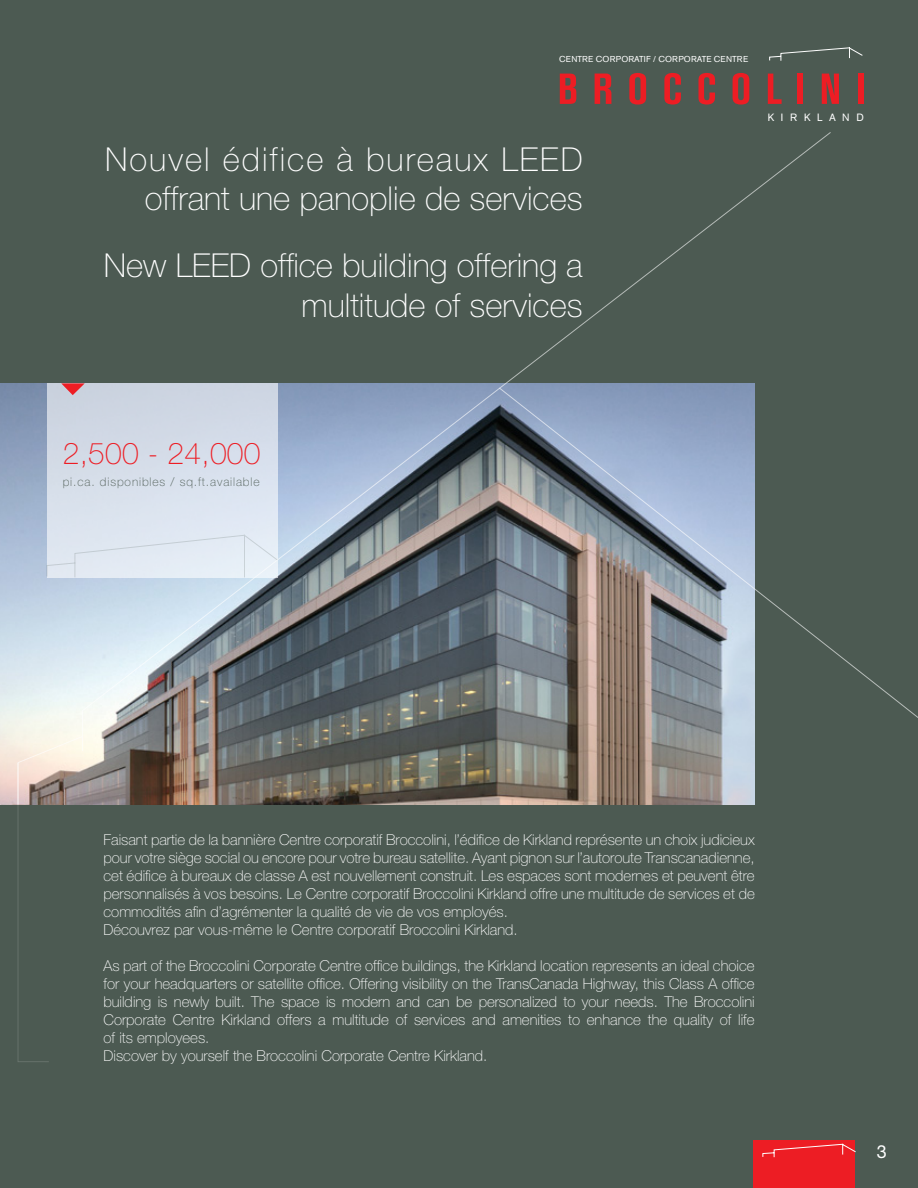
<style>
.page{position:relative;width:918px;height:1188px;background:#4c5a52}
.page>*{position:absolute;margin:0;border:0;box-sizing:border-box;transform-origin:0 0}
.t1{font:100 33px/39.6px "Helvetica Neue";color:#fff;text-align:right}
.t2{font:100 30px "Helvetica Neue";letter-spacing:.01em;color:#ed1d24}
.t3{font:18px "Helvetica Neue";color:#fff}
.t4{font:100 15px/18px "Helvetica Neue";color:#fff}
.t5{font:100 12px "Helvetica Neue";letter-spacing:.075em;color:#4c5a52}
.t6{font:10.5px "Akzidenz Grotesk BE";letter-spacing:.63em;color:#fff}
.t7{font:8.55px "Akzidenz Grotesk BE";letter-spacing:.025em;color:#fff}
</style>
<div class="page">
<img style="left:0;top:383px;width:755px;height:422px">
<svg style="left:560px;top:74px;width:16px;height:30px"></svg>
<svg style="left:595px;top:74px;width:16px;height:30px"></svg>
<svg style="left:629px;top:73px;width:17px;height:32px"></svg>
<svg style="left:664px;top:73px;width:17px;height:32px"></svg>
<svg style="left:698px;top:73px;width:17px;height:32px"></svg>
<svg style="left:733px;top:73px;width:16px;height:32px"></svg>
<svg style="left:768px;top:74px;width:14px;height:30px"></svg>
<div style="left:797px;top:74px;width:6px;height:30px;background:#ed1d24"></div>
<svg style="left:822px;top:74px;width:17px;height:30px"></svg>
<div style="left:858px;top:74px;width:5px;height:30px;background:#ed1d24"></div>
<svg style="left:769px;top:47px;width:94px;height:14px"></svg>
<svg style="left:499px;top:648px;width:419px;height:77px"></svg>
<div style="left:47px;top:383px;width:230px;height:194px;background:#d3dbe6"></div>
<svg style="left:82px;top:132px;width:749px;height:579px"></svg>
<hr style="left:82px;top:710px;width:1px;height:41px;background:#fff">
<svg style="left:17px;top:736px;width:66px;height:326px"></svg>
<hr style="left:17px;top:763px;width:2px;height:42px;background:#fff">
<svg style="left:61px;top:383px;width:24px;height:12px"></svg>
<div style="left:47px;top:534px;width:231px;height:44px;background:#e3eaf4"></div>
<div style="left:753px;top:1141px;width:102px;height:47px;background:#ed1d24"></div>
<svg style="left:762px;top:1143px;width:94px;height:15px"></svg>
<p class="t7" style="left:559px;top:54px;width:190px">CENTRE CORPORATIF / CORPORATE CENTRE</p>
<h1 class="t1" style="left:105px;top:139px;width:479px">Nouvel édifice à bureaux LEED offrant une panoplie de services</h1>
<h1 class="t1" style="left:104px;top:245px;width:480px">New LEED office building offering a multitude of services</h1>
<p class="t6" style="left:768px;top:111px;width:98px">KIRKLAND</p>
<h2 class="t2" style="left:63px;top:436px;width:199px">2,500 - 24,000</h2>
<p class="t5" style="left:63px;top:475px;width:198px">pi.ca. disponibles / sq.ft.available</p>
<p class="t4" style="left:104px;top:831px;width:653px">Faisant partie de la bannière Centre corporatif Broccolini, l’édifice de Kirkland représente un choix judicieux pour votre siège social ou encore pour votre bureau satellite. Ayant pignon sur l’autoroute Transcanadienne, cet édifice à bureaux de classe A est nouvellement construit. Les espaces sont modernes et peuvent être personnalisés à vos besoins. Le Centre corporatif Broccolini Kirkland offre une multitude de services et de commodités afin d’agrémenter la qualité de vie de vos employés.<br>Découvrez par vous-même le Centre corporatif Broccolini Kirkland.</p>
<p class="t4" style="left:104px;top:957px;width:653px">As part of the Broccolini Corporate Centre office buildings, the Kirkland location represents an ideal choice for your headquarters or satellite office. Offering visibility on the TransCanada Highway, this Class A office building is newly built. The space is modern and can be personalized to your needs. The Broccolini Corporate Centre Kirkland offers a multitude of services and amenities to enhance the quality of life of its employees.<br>Discover by yourself the Broccolini Corporate Centre Kirkland.</p>
<p class="t3" style="left:877px;top:1141px;width:12px">3</p>
</div>
